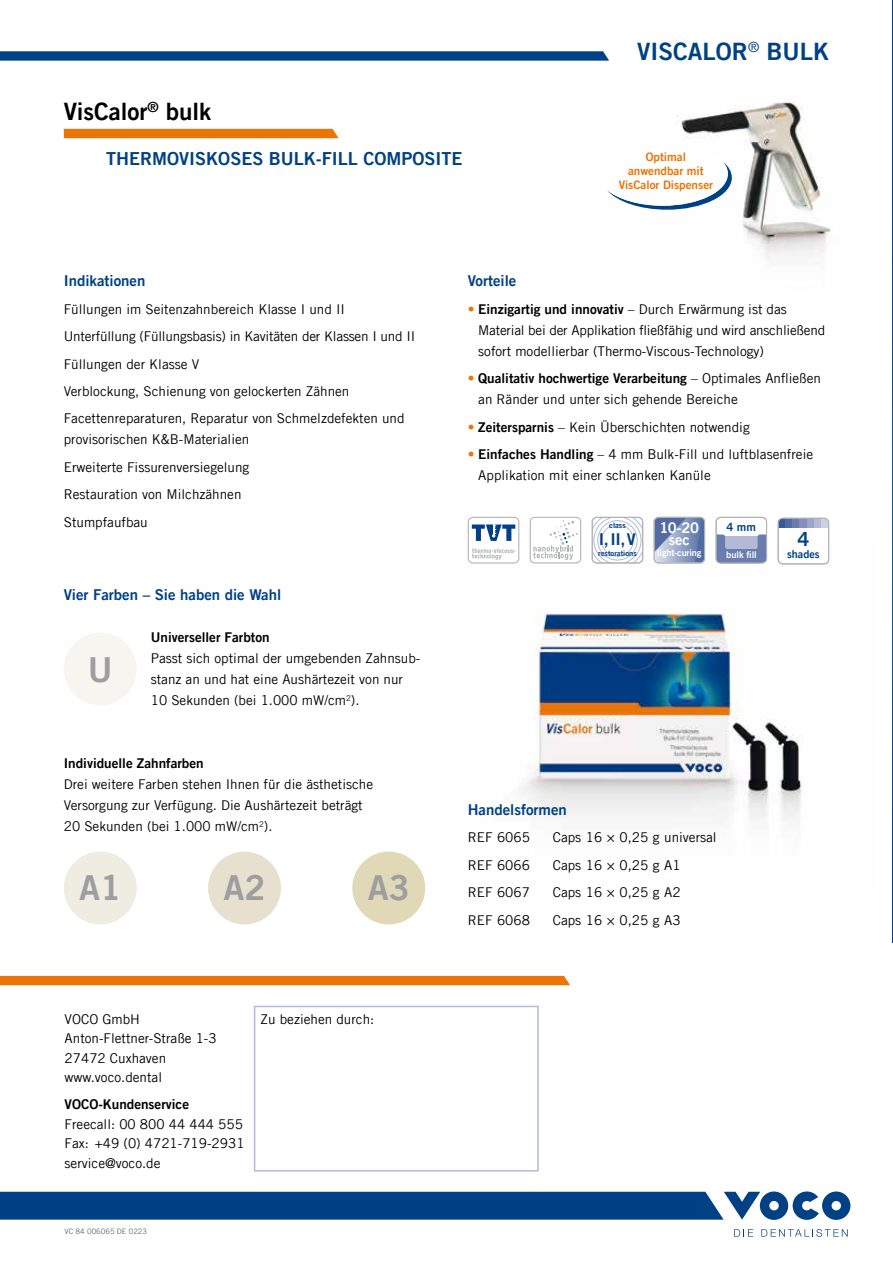
<style>
.page{position:relative;width:893px;height:1263px;background:#fff}
.page>*{position:absolute;margin:0;border:0;box-sizing:border-box;transform-origin:0 0}
.t1{font:34.5px "Trade Gothic LT Com Bd 2";color:#9c9e9f}
.t2{font:24px "Trade Gothic LT Com Bd 2";color:#004185}
.t3{font:24px "Trade Gothic LT Com Bd 2";color:#000}
.t4{font:19.65px "Trade Gothic LT Com Bd 2";color:#004185}
.t5{font:18px "Trade Gothic LT Com Bd 2";color:#004185}
.t6{font:16.35px "Trade Gothic LT Com Bd 2";color:#004185}
.t7{font:15px "Trade Gothic LT Com Bd 2";color:#004185}
.t8{font:14.7px/12px "Trade Gothic LT Com Bd 2";letter-spacing:-.01em;color:#fff;text-align:center}
.t9{font:13.5px/27.5px "Trade Gothic LT Com";color:#000}
.t10{font:13.5px "Trade Gothic LT Com Bd 2";color:#000}
.t11{font:11.7px/14.1px "Trade Gothic LT Com Bd 2";color:#ec7404;text-align:center}
.t12{font:11.4px "Trade Gothic LT Com Bd 2";color:#004185}
.t13{font:10.95px "Trade Gothic LT Com Bd 2";color:#004185}
.t14{font:9.3px "Trade Gothic LT Com Bd 2";letter-spacing:-.02em;color:#fff}
.t15{font:7.65px "Trade Gothic LT Com Bd 2";color:#004185}
.t16{font:7.5px "Trade Gothic LT Com";color:#646567}
.s1{font-family:"Trade Gothic LT Com";color:#ec7404}
.s2{font-family:"Trade Gothic LT Com"}
.s3{color:#ec7404}
.s4{font-family:"Trade Gothic LT Com Bd 2"}
</style>
<div class="page">
<svg style="left:734px;top:1229px;width:19px;height:7px"></svg>
<svg style="left:761px;top:1229px;width:87px;height:8px"></svg>
<svg style="left:0;top:1191px;width:850px;height:29px;background:#1b5592"></svg>
<div style="left:0;top:976px;width:570px;height:9px;background:#ec7404"></div>
<div style="left:254px;top:1006px;width:285px;height:165px;border:2px solid #b4bad6"></div>
<svg style="left:0;top:51px;width:609px;height:10px;background:#114d8d"></svg>
<img style="left:418px;top:544px;width:412px;height:344px">
<div style="left:64px;top:129px;width:275px;height:9px;background:#ec7404"></div>
<div style="left:64px;top:632px;width:73px;height:73px;background:#f6f4ee;border-radius:50%"></div>
<div style="left:64px;top:851px;width:73px;height:73px;background:#efece2;border-radius:50%"></div>
<div style="left:208px;top:851px;width:73px;height:73px;background:#e8e0ce;border-radius:50%"></div>
<div style="left:352px;top:851px;width:73px;height:73px;background:#e1d8b7;border-radius:50%"></div>
<svg style="left:716px;top:534px;width:50px;height:29px"></svg>
<div style="left:716px;top:517px;width:51px;height:46px;border:1px solid #b1b3b4;border-radius:5px"></div>
<div style="left:468px;top:517px;width:51px;height:46px;background:#fff;border-radius:5px"></div>
<div style="left:468px;top:517px;width:51px;height:46px;border:1px solid #b1b3b4;border-radius:5px"></div>
<svg style="left:472px;top:524px;width:43px;height:17px"></svg>
<svg style="left:472px;top:548px;width:44px;height:12px"></svg>
<div style="left:530px;top:517px;width:51px;height:46px;background:#fff;border-radius:5px"></div>
<div style="left:530px;top:517px;width:51px;height:46px;border:1px solid #b1b3b4;border-radius:5px"></div>
<svg style="left:533px;top:520px;width:45px;height:40px"></svg>
<svg style="left:592px;top:518px;width:51px;height:45px"></svg>
<div style="left:592px;top:517px;width:51px;height:46px;border:1px solid #b1b3b4;border-radius:5px"></div>
<div style="left:601px;top:524px;width:33px;height:33px;border:1px solid #b4bad6;border-radius:50%"></div>
<div style="left:597px;top:520px;width:41px;height:40px;border:1px solid #b4bad6;border-radius:50%"></div>
<div style="left:778px;top:518px;width:51px;height:46px;background:#fff;border-radius:5px"></div>
<div style="left:778px;top:518px;width:7px;height:9px;background:#375b98"></div>
<div style="left:785px;top:518px;width:7px;height:9px;background:#526ba3"></div>
<div style="left:792px;top:518px;width:8px;height:9px;background:#6a7daf"></div>
<div style="left:800px;top:518px;width:7px;height:9px;background:#8390bc"></div>
<div style="left:807px;top:518px;width:7px;height:9px;background:#9ca5c9"></div>
<div style="left:814px;top:518px;width:8px;height:9px;background:#b4bad6"></div>
<div style="left:822px;top:518px;width:7px;height:9px;background:#cdd0e4"></div>
<div style="left:778px;top:518px;width:51px;height:46px;border:1px solid #b1b3b4;border-radius:5px"></div>
<svg style="left:653px;top:517px;width:49px;height:46px;background:#8193bb"></svg>
<div style="left:654px;top:517px;width:51px;height:46px;border:1px solid #b1b3b4;border-radius:5px"></div>
<img style="left:676px;top:101px;width:154px;height:159px">
<svg style="left:607px;top:146px;width:125px;height:64px"></svg>
<img style="left:892px;top:0;width:1px;height:943px">
<h2 class="t3" style="left:64px;top:97px;width:149px">VisCalor<sup>®</sup> bulk</h2>
<h3 class="t5" style="left:106px;top:147px;width:358px">THERMOVISKOSES BULK-FILL COMPOSITE</h3>
<h2 class="t2" style="left:637px;top:37px;width:193px">VISCALOR<sup>®</sup> BULK</h2>
<p class="t11" style="left:619px;top:149px;width:96px">Optimal anwendbar mit<br>VisCalor Dispenser</p>
<p class="t7" style="left:64px;top:272px;width:83px">Indikationen</p>
<p class="t9" style="left:64px;top:295px;width:353px">Füllungen im Seitenzahnbereich Klasse I und II Unterfüllung (Füllungsbasis) in Kavitäten der Klassen I und II Füllungen der Klasse V<br>Verblockung, Schienung von gelockerten Zähnen Facettenreparaturen, Reparatur von Schmelzdefekten und</p>
<p class="t9" style="left:64px;top:426px;width:187px">provisorischen K&amp;B-Materialien<br>Erweiterte Fissurenversiegelung<br>Restauration von Milchzähnen<br>Stumpfaufbau</p>
<p class="t7" style="left:64px;top:586px;width:219px">Vier Farben – Sie haben die Wahl</p>
<p class="t10" style="left:151px;top:629px;width:120px">Universeller Farbton</p>
<p class="t9" style="left:151px;top:648px;width:271px;line-height:21px">Passt sich optimal der umgebenden Zahnsub&shy;stanz an und hat eine Aushärtezeit von nur<br>10 Sekunden (bei 1.000 mW/cm<sup>2</sup>).</p>
<h1 class="t1" style="left:88px;top:648px;width:26px">U</h1>
<p class="t10" style="left:64px;top:755px;width:141px">Individuelle Zahnfarben</p>
<p class="t9" style="left:64px;top:774px;width:311px;line-height:21px">Drei weitere Farben stehen Ihnen für die ästhetische<br>Versorgung zur Verfügung. Die Aushärtezeit beträgt<br>20 Sekunden (bei 1.000 mW/cm<sup>2</sup>).</p>
<h1 class="t1" style="left:79px;top:866px;width:44px">A1</h1>
<h1 class="t1" style="left:223px;top:866px;width:44px">A2</h1>
<h1 class="t1" style="left:368px;top:866px;width:44px">A3</h1>
<p class="t9" style="left:65px;top:1009px;width:154px;line-height:19.5px">VOCO GmbH<br>Anton-Flettner-Straße 1-3<br>27472 Cuxhaven www.voco.dental</p>
<p class="t10" style="left:65px;top:1096px;width:126px">VOCO-Kundenservice</p>
<p class="t9" style="left:65px;top:1114px;width:181px;line-height:19.5px;text-align:justify">Freecall: 00 800 44 444 555<br>Fax: +49 (0) 4721-719-2931 service@voco.de</p>
<p class="t9" style="left:261px;top:1005px;width:115px">Zu beziehen durch:</p>
<p class="t16" style="left:65px;top:1226px;width:84px">VC 84 006065 DE 0223</p>
<p class="t7" style="left:468px;top:272px;width:50px">Vorteile</p>
<p class="t10" style="left:468px;top:301px;width:321px"><span class="s1">•</span> Einzigartig und innovativ <span class="s2">– Durch Erwärmung ist das</span></p>
<p class="t9" style="left:478px;top:319px;width:348px;line-height:21px">Material bei der Applikation fließfähig und wird anschließend sofort modellierbar (Thermo-Viscous-Technology)</p>
<p class="t10" style="left:468px;top:370px;width:355px"><span class="s1">•</span> Qualitativ hochwertige Verarbeitung <span class="s2">– Optimales Anfließen</span></p>
<p class="t9" style="left:478px;top:386px;width:261px">an Ränder und unter sich gehende Bereiche</p>
<p class="t9" style="left:468px;top:413px;width:284px"><span class="s3">•</span> <span class="s4">Zeitersparnis</span> – Kein Überschichten notwendig</p>
<p class="t9" style="left:478px;top:444px;width:336px;line-height:21px;text-indent:-11px"><span class="s3">•</span> <span class="s4">Einfaches Handling</span> – 4 mm Bulk-Fill und luftblasenfreie<br>Applikation mit einer schlanken Kanüle</p>
<p class="t12" style="left:726px;top:519px;width:31px">4 mm</p>
<p class="t14" style="left:726px;top:549px;width:32px">bulk fill</p>
<p class="t8" style="left:660px;top:522px;width:41px">10-20 sec</p>
<p class="t15" style="left:609px;top:521px;width:18px">class</p>
<p class="t15" style="left:598px;top:548px;width:40px">restorations</p>
<p class="t13" style="left:787px;top:547px;width:34px">shades</p>
<h3 class="t4" style="left:797px;top:527px;width:13px">4</h3>
<p class="t6" style="left:599px;top:529px;width:39px">I,II,V</p>
<p class="t14" style="left:657px;top:546px;width:46px">light-curing</p>
<p class="t7" style="left:468px;top:800px;width:101px">Handelsformen</p>
<p class="t9" style="left:468px;top:824px;width:64px">REF 6065</p>
<p class="t9" style="left:553px;top:824px;width:165px">Caps 16 × 0,25 g universal</p>
<p class="t9" style="left:468px;top:851px;width:64px">REF 6066</p>
<p class="t9" style="left:553px;top:851px;width:129px">Caps 16 × 0,25 g A1</p>
<p class="t9" style="left:468px;top:878px;width:64px">REF 6067</p>
<p class="t9" style="left:553px;top:878px;width:129px">Caps 16 × 0,25 g A2</p>
<p class="t9" style="left:468px;top:906px;width:64px">REF 6068</p>
<p class="t9" style="left:553px;top:906px;width:129px">Caps 16 × 0,25 g A3</p>
</div>
